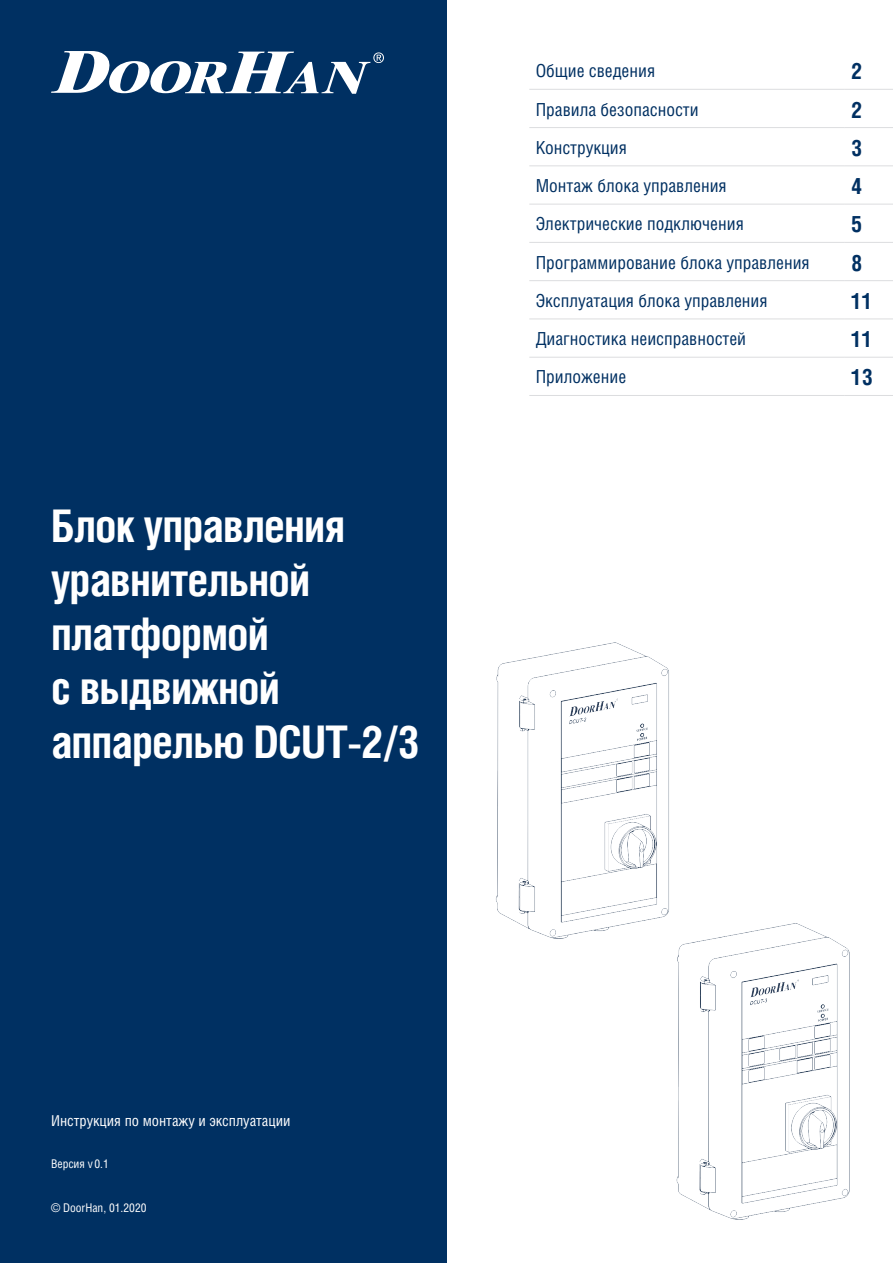
<style>
.page{position:relative;width:893px;height:1263px;background:#fff}
.page>*{position:absolute;margin:0;border:0;box-sizing:border-box;transform-origin:0 0}
.t1{font:700 45px/54px "Helios Cond";letter-spacing:-.02em;color:#fff}
.Содержание{font:700 22.5px "Helios Cond";color:#003062}
.Содержание-2{font:18px "Helios Cond";color:#003062}
.t2{font:15px "Helios Cond";color:#fff}
.t3{font:12px "Helios Cond";color:#fff}
</style>
<div class="page">
<div style="left:0;top:0;width:446px;height:1263px;background:#003062"></div>
<svg style="left:51px;top:51px;width:333px;height:43px"></svg>
<hr style="left:529px;top:89px;width:316px;height:1px;background:#dcdddf">
<hr style="left:845px;top:89px;width:48px;height:1px;background:#dcdddf">
<hr style="left:529px;top:127px;width:316px;height:1px;background:#dcdddf">
<hr style="left:845px;top:127px;width:48px;height:1px;background:#dcdddf">
<hr style="left:529px;top:166px;width:316px;height:1px;background:#dcdddf">
<hr style="left:845px;top:166px;width:48px;height:1px;background:#dcdddf">
<hr style="left:529px;top:204px;width:316px;height:1px;background:#dcdddf">
<hr style="left:845px;top:204px;width:48px;height:1px;background:#dcdddf">
<hr style="left:529px;top:242px;width:316px;height:1px;background:#dcdddf">
<hr style="left:845px;top:242px;width:48px;height:1px;background:#dcdddf">
<hr style="left:529px;top:357px;width:316px;height:1px;background:#dcdddf">
<hr style="left:845px;top:357px;width:48px;height:1px;background:#dcdddf">
<hr style="left:529px;top:395px;width:316px;height:1px;background:#dcdddf">
<hr style="left:845px;top:395px;width:48px;height:1px;background:#dcdddf">
<hr style="left:529px;top:280px;width:316px;height:1px;background:#dcdddf">
<hr style="left:845px;top:280px;width:48px;height:1px;background:#dcdddf">
<hr style="left:529px;top:319px;width:316px;height:1px;background:#dcdddf">
<hr style="left:845px;top:319px;width:48px;height:1px;background:#dcdddf">
<img style="left:496px;top:642px;width:173px;height:297px">
<img style="left:676px;top:923px;width:174px;height:297px">
<p class="t1" style="left:51px;top:497px;width:371px">Блок управления уравнительной платформой<br>с выдвижной аппарелью DCUT-2/3</p>
<p class="Содержание-2" style="left:536px;top:60px;width:121px">Общие сведения</p>
<p class="Содержание" style="left:851px;top:58px;width:13px">2</p>
<p class="Содержание-2" style="left:536px;top:98px;width:164px">Правила безопасности</p>
<p class="Содержание" style="left:851px;top:96px;width:13px">2</p>
<p class="Содержание-2" style="left:536px;top:137px;width:93px">Конструкция</p>
<p class="Содержание" style="left:851px;top:134px;width:13px">3</p>
<p class="Содержание-2" style="left:536px;top:175px;width:192px">Монтаж блока управления</p>
<p class="Содержание" style="left:851px;top:173px;width:13px">4</p>
<p class="Содержание-2" style="left:536px;top:213px;width:210px">Электрические подключения</p>
<p class="Содержание" style="left:851px;top:211px;width:13px">5</p>
<p class="Содержание-2" style="left:536px;top:251px;width:275px">Программирование блока управления</p>
<p class="Содержание" style="left:851px;top:249px;width:13px">8</p>
<p class="Содержание-2" style="left:536px;top:290px;width:233px">Эксплуатация блока управления</p>
<p class="Содержание" style="left:851px;top:287px;width:23px">11</p>
<p class="Содержание-2" style="left:536px;top:328px;width:212px">Диагностика неисправностей</p>
<p class="Содержание" style="left:851px;top:326px;width:23px">11</p>
<p class="Содержание-2" style="left:536px;top:366px;width:92px">Приложение</p>
<p class="Содержание" style="left:851px;top:364px;width:23px">13</p>
<p class="t2" style="left:51px;top:1111px;width:241px">Инструкция по монтажу и эксплуатации</p>
<p class="t3" style="left:51px;top:1157px;width:59px">Версия v 0.1</p>
<p class="t3" style="left:51px;top:1200px;width:97px">© DoorHan, 01.2020</p>
</div>
